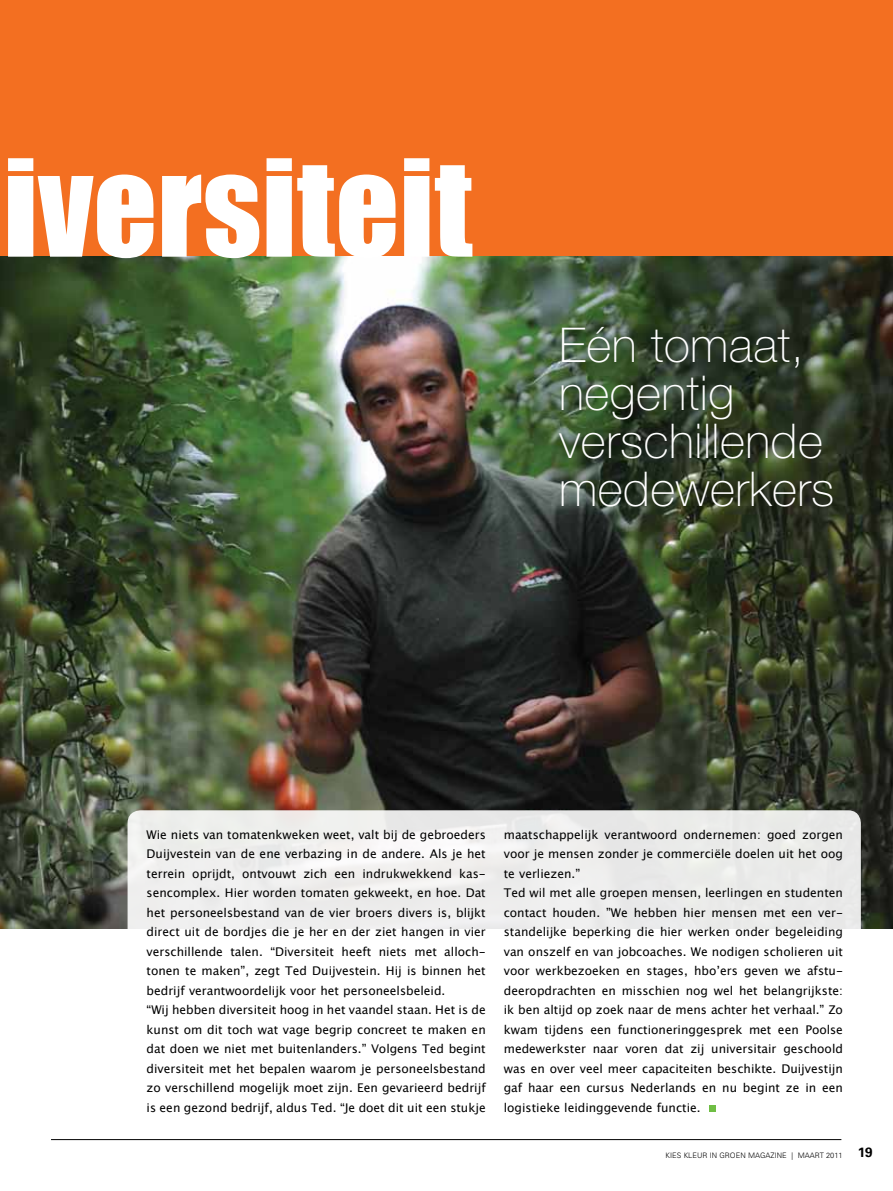
<style>
.page{position:relative;width:893px;height:1191px;background:#fff}
.page>*{position:absolute;margin:0;border:0;box-sizing:border-box;transform-origin:0 0}
.t1{font:124.5px "Impact";letter-spacing:.005em;color:#fff}
.t2{font:100 48px/48px "Helvetica Neue";letter-spacing:.01em;color:#fff}
.t3{font:12px/19.5px "Lucida Grande";color:#000}
.t4{font:300 7.5px "Univers";color:#000}
.s1{font-weight:700;font-size:13.5px}
</style>
<div class="page">
<hr style="left:51px;top:1139px;width:790px;height:1px;background:#000">
<div style="left:0;top:0;width:893px;height:256px;background:#f36f21"></div>
<img style="left:0;top:256px;width:893px;height:672px">
<div style="left:128px;top:810px;width:733px;height:256px;background:linear-gradient(to bottom,#e9e9e8,#fff);border-radius:13px"></div>
<div style="left:709px;top:1105px;width:7px;height:6px;background:#6fbe44"></div>
<h1 class="t1" style="left:4px;top:131px;width:470px">IVERSITEIT</h1>
<h2 class="t2" style="left:559px;top:321px;width:277px">Eén tomaat, negentig verschillende medewerkers</h2>
<p class="t3" style="left:147px;top:825px;width:341px">Wie niets van tomatenkweken weet, valt bij de gebroeders Duijvestein van de ene verbazing in de andere. Als je het terrein oprijdt, ontvouwt zich een indrukwekkend kas&shy;sencomplex. Hier worden tomaten gekweekt, en hoe. Dat het personeelsbestand van de vier broers divers is, blijkt direct uit de bordjes die je her en der ziet hangen in vier verschillende talen. “Diversiteit heeft niets met alloch&shy;tonen te maken”, zegt Ted Duijvestein. Hij is binnen het bedrijf verantwoordelijk voor het personeelsbeleid.<br>“Wij hebben diversiteit hoog in het vaandel staan. Het is de kunst om dit toch wat vage begrip concreet te maken en dat doen we niet met buitenlanders.” Volgens Ted begint diversiteit met het bepalen waarom je personeelsbestand zo verschillend mogelijk moet zijn. Een gevarieerd bedrijf is een gezond bedrijf, aldus Ted. “Je doet dit uit een stukje</p>
<p class="t3" style="left:504px;top:825px;width:341px">maatschappelijk verantwoord ondernemen: goed zorgen voor je mensen zonder je commerciële doelen uit het oog te verliezen.”<br>Ted wil met alle groepen mensen, leerlingen en studenten contact houden. ”We hebben hier mensen met een ver&shy;standelijke beperking die hier werken onder begeleiding van onszelf en van jobcoaches. We nodigen scholieren uit voor werkbezoeken en stages, hbo’ers geven we afstu&shy;deeropdrachten en misschien nog wel het belangrijkste: ik ben altijd op zoek naar de mens achter het verhaal.” Zo kwam tijdens een functioneringgesprek met een Poolse medewerkster naar voren dat zij universitair geschoold was en over veel meer capaciteiten beschikte. Duijvestijn gaf haar een cursus Nederlands en nu begint ze in een logistieke leidinggevende functie.</p>
<p class="t4" style="left:666px;top:1150px;width:209px">KIES KLEUR IN GROEN MAGAZINE | MAART 2011 <span class="s1">19</span></p>
</div>
